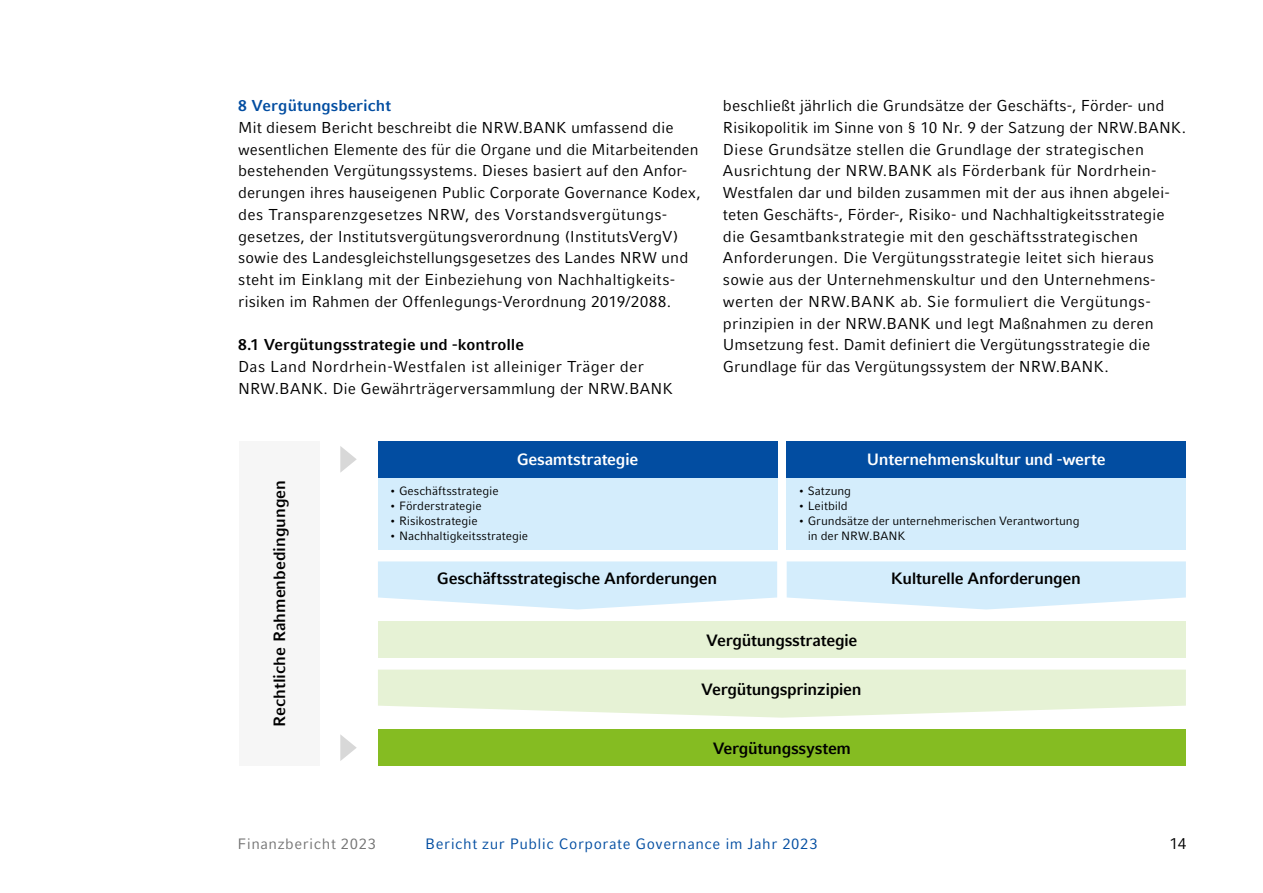
<style>
.page{position:relative;width:1263px;height:893px;background:#fff}
.page>*{position:absolute;margin:0;border:0;box-sizing:border-box;transform-origin:0 0}
.t1{font:700 16.35px "Compatil Fact LT Pro";letter-spacing:-.02em;color:#000}
.t2{font:700 16.35px "Compatil Fact LT Pro";letter-spacing:-.02em;color:#fff}
.t3{font:15.75px/21.8px "Compatil Fact LT Pro";letter-spacing:.005em;color:#000}
.t4{font:700 15.75px "Compatil Fact LT Pro";color:#000}
.t5{font:700 15.75px "Compatil Fact LT Pro";color:#024da1}
.t6{font:15px "Compatil Fact LT Pro";letter-spacing:.035em;color:#024da1}
.t7{font:15px "Compatil Fact LT Pro";letter-spacing:.035em;color:#747474}
.t8{font:12px/15px "Compatil Fact LT Pro";letter-spacing:-.005em;color:#000}
</style>
<div class="page">
<img style="left:340px;top:441px;width:846px;height:325px">
<p class="t5" style="left:238px;top:96px;width:154px">8 Vergütungsbericht</p>
<p class="t3" style="left:238px;top:117px;width:464px">Mit diesem Bericht beschreibt die NRW.BANK umfassend die wesentlichen Elemente des für die Organe und die Mitarbeitenden bestehenden Vergütungssystems. Dieses basiert auf den Anfor&shy;derungen ihres hauseigenen Public Corporate Governance Kodex, des Transparenzgesetzes NRW, des Vorstandsvergütungs&shy;gesetzes, der Institutsvergütungsverordnung (InstitutsVergV) sowie des Landesgleichstellungsgesetzes des Landes NRW und steht im Einklang mit der Einbeziehung von Nachhaltigkeits&shy;risiken im Rahmen der Offenlegungs-Verordnung 2019/2088.</p>
<p class="t4" style="left:238px;top:336px;width:287px">8.1 Vergütungsstrategie und -kontrolle</p>
<p class="t3" style="left:238px;top:356px;width:436px">Das Land Nordrhein-Westfalen ist alleiniger Träger der<br>NRW.BANK. Die Gewährträgerversammlung der NRW.BANK</p>
<p class="t2" style="left:517px;top:450px;width:123px">Gesamtstrategie</p>
<p class="t3" style="left:723px;top:95px;width:465px">beschließt jährlich die Grundsätze der Geschäfts-, Förder- und Risikopolitik im Sinne von § 10 Nr. 9 der Satzung der NRW.BANK.<br>Diese Grundsätze stellen die Grundlage der strategischen Ausrichtung der NRW.BANK als Förderbank für Nordrhein-Westfalen dar und bilden zusammen mit der aus ihnen abgelei&shy;teten Geschäfts-, Förder-, Risiko- und Nachhaltigkeitsstrategie die Gesamtbankstrategie mit den geschäftsstrategischen Anforderungen. Die Vergütungsstrategie leitet sich hieraus sowie aus der Unternehmenskultur und den Unternehmens&shy;werten der NRW.BANK ab. Sie formuliert die Vergütungs&shy;prinzipien in der NRW.BANK und legt Maßnahmen zu deren Umsetzung fest. Damit definiert die Vergütungsstrategie die Grundlage für das Vergütungssystem der NRW.BANK.</p>
<p class="t2" style="left:867px;top:450px;width:240px">Unternehmenskultur und -werte</p>
<p class="t1" style="left:270px;top:727px;width:248px;rotate:-90deg">Rechtliche Rahmenbedingungen</p>
<p class="t8" style="left:389px;top:484px;width:111px">• Geschäftsstrategie</p>
<p class="t8" style="left:389px;top:499px;width:94px">• Förderstrategie</p>
<p class="t8" style="left:389px;top:514px;width:90px">• Risikostrategie</p>
<p class="t8" style="left:389px;top:529px;width:140px">• Nachhaltigkeitsstrategie</p>
<p class="t1" style="left:437px;top:568px;width:282px">Geschäftsstrategische Anforderungen</p>
<p class="t8" style="left:798px;top:484px;width:54px">• Satzung</p>
<p class="t8" style="left:798px;top:499px;width:51px">• Leitbild</p>
<p class="t8" style="left:808px;top:514px;width:273px;text-indent:-10px">• Grundsätze der unternehmerischen Verantwortung in der NRW.BANK</p>
<p class="t1" style="left:891px;top:568px;width:191px">Kulturelle Anforderungen</p>
<p class="t1" style="left:706px;top:630px;width:153px">Vergütungsstrategie</p>
<p class="t1" style="left:701px;top:679px;width:162px">Vergütungsprinzipien</p>
<p class="t1" style="left:713px;top:738px;width:140px">Vergütungssystem</p>
<p class="t7" style="left:238px;top:835px;width:140px">Finanzbericht 2023</p>
<p class="t6" style="left:425px;top:835px;width:394px">Bericht zur Public Corporate Governance im Jahr 2023</p>
<p class="t3" style="left:1169px;top:832px;width:19px">14</p>
</div>
